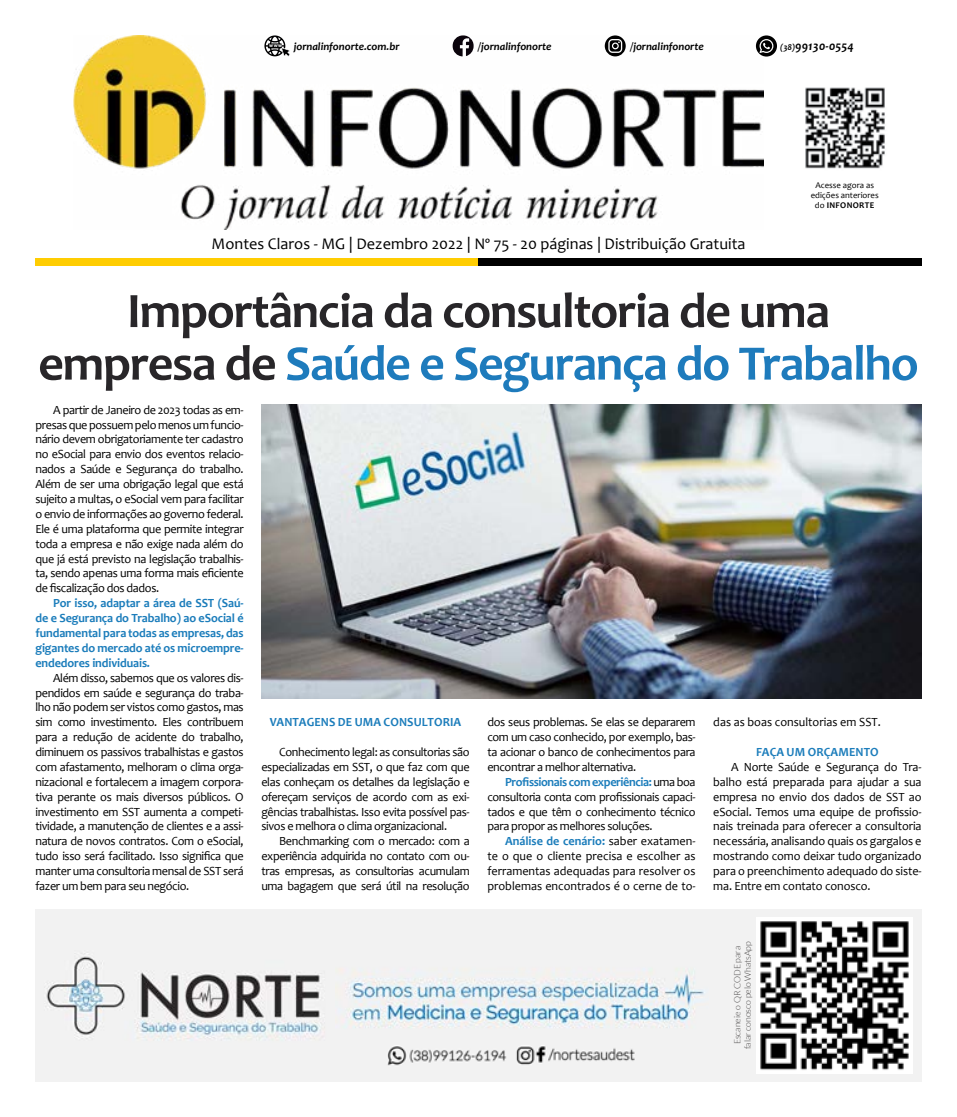
<style>
.page{position:relative;width:957px;height:1117px;background:#fff}
.page>*{position:absolute;margin:0;border:0;box-sizing:border-box;transform-origin:0 0}
.t1{font:700 50px/52.5px "Candara";letter-spacing:-.025em;color:#282629;text-align:center}
.t2{font:16.25px "Candara";color:#000}
.t3{font:12.5px/14.9px "Candara";letter-spacing:-.03em;color:#000;text-align:justify}
.t4{font:700 12.5px/14.9px "Candara";letter-spacing:-.01em;color:#1c7dbb;text-align:justify}
.t5{font:700 12.5px "Candara";letter-spacing:.01em;color:#1c7dbb}
.t6{font:12.5px "Candara";color:#000}
.t7{font:italic 700 12.5px "Candara";color:#000}
.t8{font:italic 700 11.12px "Candara";color:#000}
.t9{font:300 8.75px/10px "Lato";color:#403e3e;text-align:center}
.t10{font:8.75px/10px "Candara";color:#000;text-align:center}
.s1{font-size:8.75px}
.s2{font-weight:700}
.s3{color:#1e7bbc}
.s4{font-weight:700;color:#1c7dbb}
</style>
<div class="page">
<img style="left:73px;top:35px;width:690px;height:195px">
<svg style="left:264px;top:35px;width:26px;height:21px"></svg>
<svg style="left:453px;top:35px;width:20px;height:21px"></svg>
<svg style="left:605px;top:35px;width:21px;height:21px"></svg>
<svg style="left:608px;top:39px;width:14px;height:14px"></svg>
<div style="left:35px;top:258px;width:443px;height:8px;background:#ffcd02"></div>
<div style="left:478px;top:258px;width:443px;height:8px;background:#000"></div>
<img style="left:805px;top:87px;width:80px;height:82px">
<svg style="left:756px;top:35px;width:21px;height:22px"></svg>
<svg style="left:759px;top:39px;width:14px;height:14px"></svg>
<img style="left:261px;top:404px;width:660px;height:294px">
<div style="left:35px;top:908px;width:886px;height:173px;background:#f2f2f2"></div>
<img style="left:756px;top:917px;width:156px;height:155px">
<img style="left:35px;top:908px;width:673px;height:131px">
<img style="left:369px;top:1036px;width:307px;height:30px">
<p class="t8" style="left:269px;top:39px;width:132px"><sup>www</sup> jornalinfonorte.com.br</p>
<p class="t8" style="left:478px;top:39px;width:75px">/jornalinfonorte</p>
<p class="t8" style="left:630px;top:39px;width:75px">/jornalinfonorte</p>
<p class="t8" style="left:330px;top:39px;width:132px"><sup>www</sup> jornalinfonorte.com.br</p>
<p class="t7" style="left:780px;top:38px;width:75px"><span class="s1">(38)</span>99130-0554</p>
<h2 class="t2" style="left:212px;top:233px;width:535px">Montes Claros - MG | Dezembro 2022 | Nº 75 - 20 páginas | Distribuição Gratuita</h2>
<p class="t10" style="left:811px;top:180px;width:69px">Acesse agora as edições anteriores do <span class="s2">INFONORTE</span></p>
<h1 class="t1" style="left:38px;top:284px;width:882px">Importância da consultoria de uma empresa de <span class="s3">Saúde e Segurança do Trabalho</span></h1>
<p class="t3" style="left:35px;top:402px;width:210px;text-indent:18px">A partir de Janeiro de 2023 todas as em&shy;presas que possuem pelo menos um funcio&shy;nário devem obrigatoriamente ter cadastro no eSocial para envio dos eventos relacio&shy;nados a Saúde e Segurança do trabalho.<br>Além de ser uma obrigação legal que está sujeito a multas, o eSocial vem para facilitar o envio de informações ao governo federal.<br>Ele é uma plataforma que permite integrar toda a empresa e não exige nada além do que já está previsto na legislação trabalhis&shy;ta, sendo apenas uma forma mais eficiente de fiscalização dos dados.</p>
<p class="t4" style="left:35px;top:595px;width:210px;text-indent:18px">Por isso, adaptar a área de SST (Saú&shy;de e Segurança do Trabalho) ao eSocial é fundamental para todas as empresas, das gigantes do mercado até os microempre&shy;endedores individuais.</p>
<p class="t3" style="left:35px;top:669px;width:210px;text-indent:18px">Além disso, sabemos que os valores dis&shy;pendidos em saúde e segurança do traba&shy;lho não podem ser vistos como gastos, mas sim como investimento. Eles contribuem para a redução de acidente do trabalho, diminuem os passivos trabalhistas e gastos com afastamento, melhoram o clima orga&shy;nizacional e fortalecem a imagem corpora&shy;tiva perante os mais diversos públicos. O investimento em SST aumenta a competi&shy;tividade, a manutenção de clientes e a assi&shy;natura de novos contratos. Com o eSocial, tudo isso será facilitado. Isso significa que manter uma consultoria mensal de SST será fazer um bem para seu negócio.</p>
<p class="t3" style="left:487px;top:714px;width:210px">dos seus problemas. Se elas se depararem com um caso conhecido, por exemplo, bas&shy;ta acionar o banco de conhecimentos para encontrar a melhor alternativa.</p>
<p class="t3" style="left:487px;top:774px;width:210px;text-indent:18px"><span class="s4">Profissionais com experiência:</span> uma boa consultoria conta com profissionais capaci&shy;tados e que têm o conhecimento técnico para propor as melhores soluções.</p>
<p class="t3" style="left:487px;top:833px;width:210px;text-indent:18px"><span class="s4">Análise de cenário:</span> saber exatamen&shy;te o que o cliente precisa e escolher as ferramentas adequadas para resolver os problemas encontrados é o cerne de to-</p>
<p class="t6" style="left:713px;top:714px;width:169px">das as boas consultorias em SST.</p>
<p class="t5" style="left:756px;top:744px;width:124px">FAÇA UM ORÇAMENTO</p>
<p class="t3" style="left:713px;top:759px;width:210px;text-indent:18px">A Norte Saúde e Segurança do Tra&shy;balho está preparada para ajudar a sua empresa no envio dos dados de SST ao eSocial. Temos uma equipe de profissio&shy;nais treinada para oferecer a consultoria necessária, analisando quais os gargalos e mostrando como deixar tudo organizado para o preenchimento adequado do siste&shy;ma. Entre em contato conosco.</p>
<p class="t5" style="left:270px;top:714px;width:193px">VANTAGENS DE UMA CONSULTORIA</p>
<p class="t3" style="left:261px;top:744px;width:210px;text-indent:18px">Conhecimento legal: as consultorias são especializadas em SST, o que faz com que elas conheçam os detalhes da legislação e ofereçam serviços de acordo com as exi&shy;gências trabalhistas. Isso evita possível pas&shy;sivos e melhora o clima organizacional.</p>
<p class="t3" style="left:261px;top:833px;width:210px;text-indent:18px">Benchmarking com o mercado: com a experiência adquirida no contato com ou&shy;tras empresas, as consultorias acumulam uma bagagem que será útil na resolução</p>
<p class="t9" style="left:732px;top:1049px;width:110px;rotate:-90deg">Escaneie o QR CODE para falar conosco pelo WhatsApp</p>
</div>
